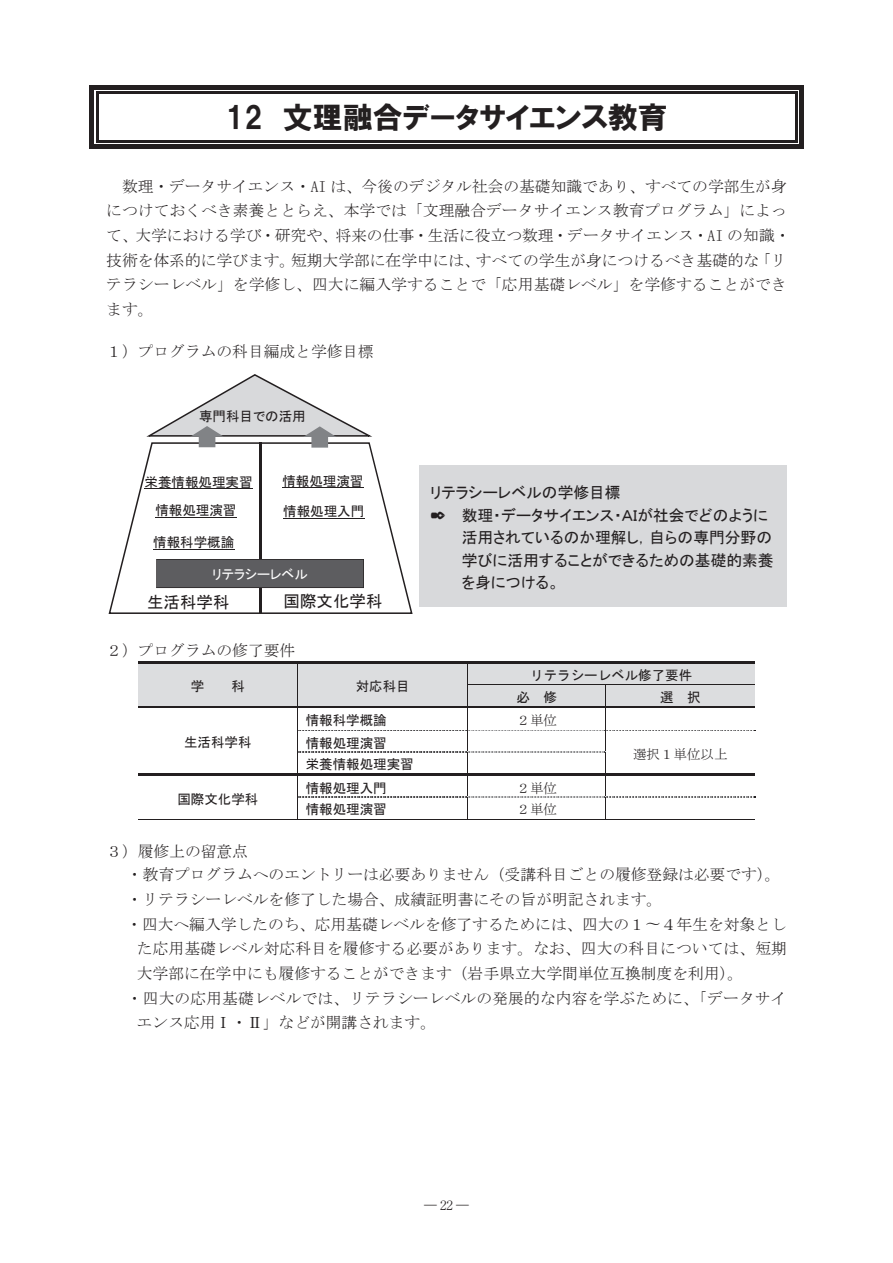
<style>
.page{position:relative;width:893px;height:1263px;background:#fff}
.page>*{position:absolute;margin:0;border:0;box-sizing:border-box;transform-origin:0 0}
.t1{font:30px "HGP Soei Kakugothic UB";color:#231f20}
.t2{font:16.5px "MS P Gothic";color:#231f20}
.t3{font:15.75px/24.6px "MS Mincho";color:#231f20}
.t4{font:15.75px "MS P Gothic";color:#231f20}
.t5{font:13.5px/21.8px "MS Gothic";color:#231f20}
.t6{font:13.5px "MS P Gothic";color:#231f20}
.t7{font:13.5px "MS Mincho";color:#231f20}
.t8{font:13.5px "MS P Gothic";color:#fff}
.t9{font:300 12.75px "Ryumin Pro";color:#231f20}
.s1{font-family:"Meiryo"}
</style>
<div class="page">
<div style="left:89px;top:85px;width:5px;height:9px;background:#231f20"></div>
<div style="left:89px;top:85px;width:9px;height:5px;background:#231f20"></div>
<div style="left:98px;top:85px;width:697px;height:5px;background:#231f20"></div>
<hr style="left:98px;top:92px;width:697px;height:2px;background:#231f20">
<div style="left:799px;top:85px;width:5px;height:9px;background:#231f20"></div>
<div style="left:795px;top:85px;width:9px;height:5px;background:#231f20"></div>
<div style="left:89px;top:140px;width:5px;height:9px;background:#231f20"></div>
<div style="left:89px;top:144px;width:9px;height:5px;background:#231f20"></div>
<div style="left:98px;top:144px;width:697px;height:5px;background:#231f20"></div>
<hr style="left:98px;top:140px;width:697px;height:2px;background:#231f20">
<div style="left:799px;top:140px;width:5px;height:9px;background:#231f20"></div>
<div style="left:795px;top:144px;width:9px;height:5px;background:#231f20"></div>
<div style="left:89px;top:94px;width:5px;height:46px;background:#231f20"></div>
<hr style="left:96px;top:94px;width:2px;height:46px;background:#231f20">
<div style="left:799px;top:94px;width:5px;height:46px;background:#231f20"></div>
<hr style="left:795px;top:94px;width:2px;height:46px;background:#231f20">
<div style="left:138px;top:663px;width:159px;height:43px;background:#dcdddf"></div>
<hr style="left:138px;top:661px;width:617px;height:2px;background:#231f20">
<hr style="left:138px;top:706px;width:159px;height:1px;background:#231f20">
<hr style="left:138px;top:707px;width:159px;height:1px;background:#231f20">
<hr style="left:138px;top:773px;width:617px;height:3px;background:#231f20">
<hr style="left:138px;top:819px;width:159px;height:1px;background:#231f20">
<hr style="left:298px;top:819px;width:169px;height:1px;background:#231f20">
<hr style="left:468px;top:819px;width:138px;height:1px;background:#231f20">
<svg style="left:297px;top:663px;width:459px;height:156px"></svg>
<hr style="left:606px;top:819px;width:149px;height:1px;background:#231f20">
<svg style="left:109px;top:448px;width:304px;height:166px"></svg>
<hr style="left:260px;top:442px;width:2px;height:171px;background:#231f20">
<hr style="left:155px;top:518px;width:81px;height:1px;background:#231f20">
<hr style="left:153px;top:549px;width:81px;height:1px;background:#231f20">
<svg style="left:156px;top:559px;width:208px;height:29px;background:#5a595c"></svg>
<hr style="left:145px;top:489px;width:108px;height:1px;background:#231f20">
<div style="left:419px;top:465px;width:368px;height:142px;background:#d8d9db"></div>
<hr style="left:282px;top:488px;width:81px;height:1px;background:#231f20">
<hr style="left:283px;top:518px;width:81px;height:1px;background:#231f20">
<svg style="left:146px;top:374px;width:226px;height:74px"></svg>
<h1 class="t1" style="left:225px;top:102px;width:444px">12 文理融合データサイエンス教育</h1>
<p class="t3" style="left:106px;top:174px;width:686px;text-indent:16px">数理・データサイエンス・AI は、今後のデジタル社会の基礎知識であり、すべての学部生が身につけておくべき素養ととらえ、本学では「文理融合データサイエンス教育プログラム」によって、大学における学び・研究や、将来の仕事・生活に役立つ数理・データサイエンス・AI の知識・技術を体系的に学びます。短期大学部に在学中には、すべての学生が身につけるべき基礎的な「リテラシーレベル」を学修し、四大に編入学することで「応用基礎レベル」を学修することができます。</p>
<p class="t3" style="left:106px;top:339px;width:269px">１）プログラムの科目編成と学修目標</p>
<p class="t6" style="left:199px;top:410px;width:108px">専門科目での活用</p>
<p class="t6" style="left:282px;top:474px;width:82px">情報処理演習</p>
<p class="t6" style="left:283px;top:504px;width:82px">情報処理入門</p>
<p class="t6" style="left:145px;top:475px;width:109px">栄養情報処理実習</p>
<p class="t6" style="left:155px;top:504px;width:83px">情報処理演習</p>
<p class="t6" style="left:153px;top:536px;width:83px">情報科学概論</p>
<p class="t8" style="left:212px;top:568px;width:97px">リテラシーレベル</p>
<p class="t2" style="left:147px;top:594px;width:84px">生活科学科</p>
<p class="t2" style="left:284px;top:593px;width:101px">国際文化学科</p>
<p class="t4" style="left:430px;top:484px;width:192px">リテラシーレベルの学修目標</p>
<p class="t4" style="left:430px;top:507px;width:339px"><span class="s1">✒</span> 数理・データサイエンス・ＡＩが社会でどのように</p>
<p class="t4" style="left:462px;top:529px;width:312px">活用されているのか理解し，自らの専門分野の</p>
<p class="t4" style="left:462px;top:552px;width:313px">学びに活用することができるための基礎的素養</p>
<p class="t4" style="left:462px;top:574px;width:99px">を身につける。</p>
<p class="t3" style="left:106px;top:638px;width:190px">２）プログラムの修了要件</p>
<p class="t5" style="left:191px;top:675px;width:15px">学</p>
<p class="t5" style="left:231px;top:675px;width:15px">科</p>
<p class="t5" style="left:356px;top:675px;width:55px">対応科目</p>
<p class="t5" style="left:517px;top:664px;width:177px;text-indent:14px">リテラシーレベル修了要件必 修</p>
<p class="t5" style="left:660px;top:686px;width:42px">選 択</p>
<p class="t5" style="left:184px;top:731px;width:69px">生活科学科</p>
<p class="t5" style="left:306px;top:709px;width:82px">情報科学概論</p>
<p class="t7" style="left:517px;top:714px;width:42px">２単位</p>
<p class="t5" style="left:306px;top:732px;width:83px">情報処理演習</p>
<p class="t5" style="left:306px;top:754px;width:109px">栄養情報処理実習</p>
<p class="t7" style="left:633px;top:747px;width:96px">選択１単位以上</p>
<p class="t5" style="left:306px;top:777px;width:82px">情報処理入門</p>
<p class="t7" style="left:517px;top:781px;width:42px">２単位</p>
<p class="t5" style="left:306px;top:799px;width:83px">情報処理演習</p>
<p class="t7" style="left:517px;top:803px;width:42px">２単位</p>
<p class="t3" style="left:127px;top:840px;width:655px;line-height:23.1px;text-indent:-21px">３）履修上の留意点<br>・教育プログラムへのエントリーは必要ありません（受講科目ごとの履修登録は必要です）。</p>
<p class="t3" style="left:127px;top:887px;width:537px">・リテラシーレベルを修了した場合、成績証明書にその旨が明記されます。</p>
<p class="t3" style="left:127px;top:911px;width:662px">・四大へ編入学したのち、応用基礎レベルを修了するためには、四大の１〜４年生を対象とし</p>
<p class="t3" style="left:137px;top:936px;width:652px">た応用基礎レベル対応科目を履修する必要があります。なお、四大の科目については、短期</p>
<p class="t3" style="left:137px;top:961px;width:608px">大学部に在学中にも履修することができます（岩手県立大学間単位互換制度を利用）。</p>
<p class="t3" style="left:127px;top:986px;width:661px">・四大の応用基礎レベルでは、リテラシーレベルの発展的な内容を学ぶために、「データサイ</p>
<p class="t3" style="left:137px;top:1010px;width:301px">エンス応用Ⅰ・Ⅱ」などが開講されます。</p>
<p class="t5" style="left:177px;top:788px;width:82px">国際文化学科</p>
<p class="t9" style="left:424px;top:1195px;width:46px">― 22 ―</p>
</div>
